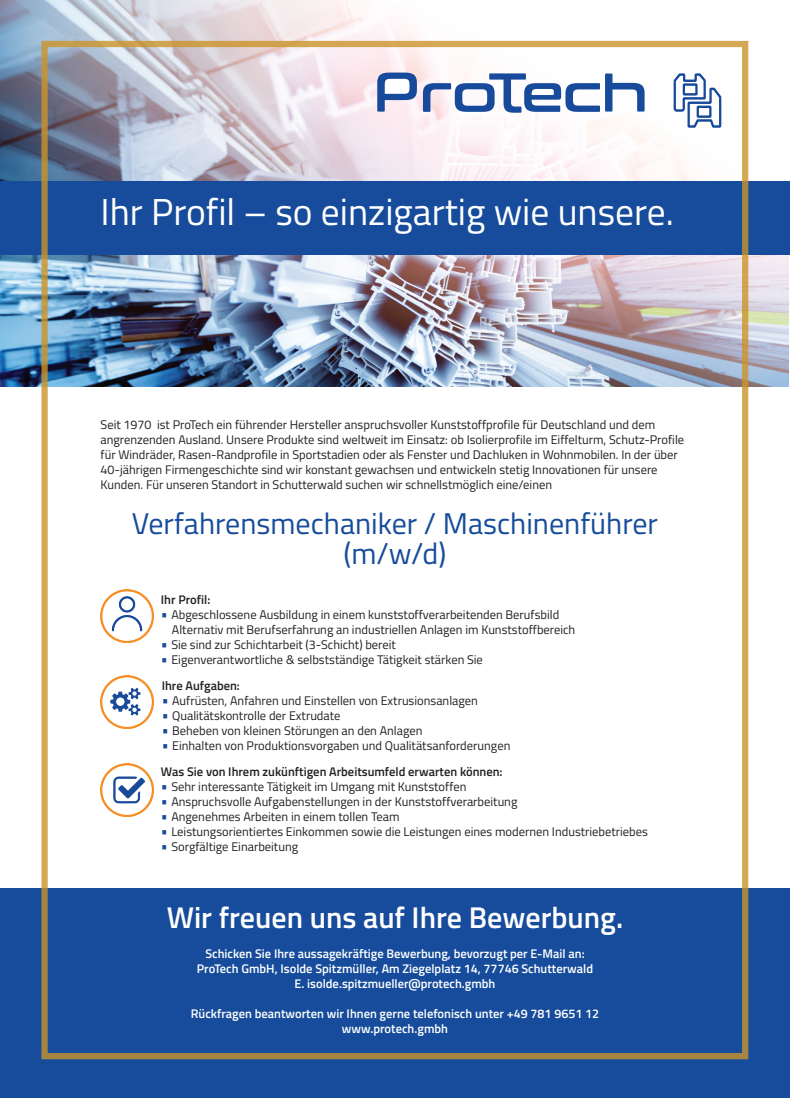
<style>
.page{position:relative;width:790px;height:1098px;background:#fff}
.page>*{position:absolute;margin:0;border:0;box-sizing:border-box;transform-origin:0 0}
.t1{font:37.5px "Titillium Web";color:#fff}
.t2{font:30px/30px "Titillium Web";color:#164c9b;text-align:center}
.t3{font:600 30px "Titillium Web";color:#fff}
.t4{font:12.5px/15px "Titillium Web";color:#231f20}
.t5{font:600 12.5px/15px "Titillium Web";color:#fff;text-align:center}
.t6{font:600 12.5px "Titillium Web";color:#231f20}
.s1{font-size:15px;color:#164c9b}
</style>
<div class="page">
<div style="left:0;top:888px;width:789px;height:209px;background:#164c9b"></div>
<img style="left:0;top:0;width:788px;height:386px">
<div style="left:0;top:181px;width:789px;height:74px;background:#164c9b"></div>
<div style="left:41px;top:41px;width:706px;height:1018px;border:6px solid #cb942a"></div>
<img style="left:100px;top:589px;width:53px;height:53px">
<img style="left:100px;top:763px;width:53px;height:53px">
<svg style="left:377px;top:73px;width:39px;height:39px"></svg>
<svg style="left:422px;top:73px;width:222px;height:40px"></svg>
<svg style="left:672px;top:72px;width:49px;height:57px"></svg>
<img style="left:100px;top:675px;width:53px;height:53px">
<h1 class="t1" style="left:100px;top:184px;width:574px">Ihr Profil – so einzigartig wie unsere.</h1>
<p class="t4" style="left:100px;top:417px;width:584px">Seit 1970 ist ProTech ein führender Hersteller anspruchsvoller Kunststoffprofile für Deutschland und dem angrenzenden Ausland. Unsere Produkte sind weltweit im Einsatz: ob Isolierprofile im Eiffelturm, Schutz-Profile für Windräder, Rasen-Randprofile in Sportstadien oder als Fenster und Dachluken in Wohnmobilen. In der über 40-jährigen Firmengeschichte sind wir konstant gewachsen und entwickeln stetig Innovationen für unsere Kunden. Für unseren Standort in Schutterwald suchen wir schnellstmöglich eine/einen</p>
<h2 class="t2" style="left:132px;top:507px;width:527px">Verfahrensmechaniker / Maschinenführer (m/w/d)</h2>
<p class="t6" style="left:161px;top:589px;width:51px">Ihr Profil:</p>
<p class="t4" style="left:172px;top:606px;width:404px;text-indent:-11px"><span class="s1">•</span> Abgeschlossene Ausbildung in einem kunststoffverarbeitenden Berufsbild<br>Alternativ mit Berufserfahrung an industriellen Anlagen im Kunststoffbereich</p>
<p class="t4" style="left:161px;top:636px;width:236px"><span class="s1">•</span> Sie sind zur Schichtarbeit (3-Schicht) bereit</p>
<p class="t4" style="left:161px;top:651px;width:323px"><span class="s1">•</span> Eigenverantwortliche &amp; selbstständige Tätigkeit stärken Sie</p>
<p class="t6" style="left:162px;top:676px;width:80px">Ihre Aufgaben:</p>
<p class="t4" style="left:162px;top:692px;width:317px"><span class="s1">•</span> Aufrüsten, Anfahren und Einstellen von Extrusionsanlagen</p>
<p class="t4" style="left:162px;top:707px;width:180px"><span class="s1">•</span> Qualitätskontrolle der Extrudate</p>
<p class="t4" style="left:162px;top:722px;width:262px"><span class="s1">•</span> Beheben von kleinen Störungen an den Anlagen</p>
<p class="t4" style="left:162px;top:737px;width:350px"><span class="s1">•</span> Einhalten von Produktionsvorgaben und Qualitätsanforderungen</p>
<p class="t6" style="left:161px;top:762px;width:343px">Was Sie von Ihrem zukünftigen Arbeitsumfeld erwarten können:</p>
<p class="t4" style="left:161px;top:778px;width:307px"><span class="s1">•</span> Sehr interessante Tätigkeit im Umgang mit Kunststoffen</p>
<p class="t4" style="left:161px;top:793px;width:358px"><span class="s1">•</span> Anspruchsvolle Aufgabenstellungen in der Kunststoffverarbeitung</p>
<p class="t4" style="left:161px;top:808px;width:240px"><span class="s1">•</span> Angenehmes Arbeiten in einem tollen Team</p>
<p class="t4" style="left:161px;top:823px;width:488px"><span class="s1">•</span> Leistungsorientiertes Einkommen sowie die Leistungen eines modernen Industriebetriebes</p>
<p class="t4" style="left:161px;top:838px;width:139px"><span class="s1">•</span> Sorgfältige Einarbeitung</p>
<h2 class="t3" style="left:167px;top:895px;width:458px">Wir freuen uns auf Ihre Bewerbung.</h2>
<p class="t5" style="left:197px;top:945px;width:397px">Schicken Sie Ihre aussagekräftige Bewerbung, bevorzugt per E-Mail an:<br>ProTech GmbH, Isolde Spitzmüller, Am Ziegelplatz 14, 77746 Schutterwald<br>E. isolde.spitzmueller@protech.gmbh</p>
<p class="t5" style="left:191px;top:1005px;width:409px">Rückfragen beantworten wir Ihnen gerne telefonisch unter +49 781 9651 12 www.protech.gmbh</p>
</div>
